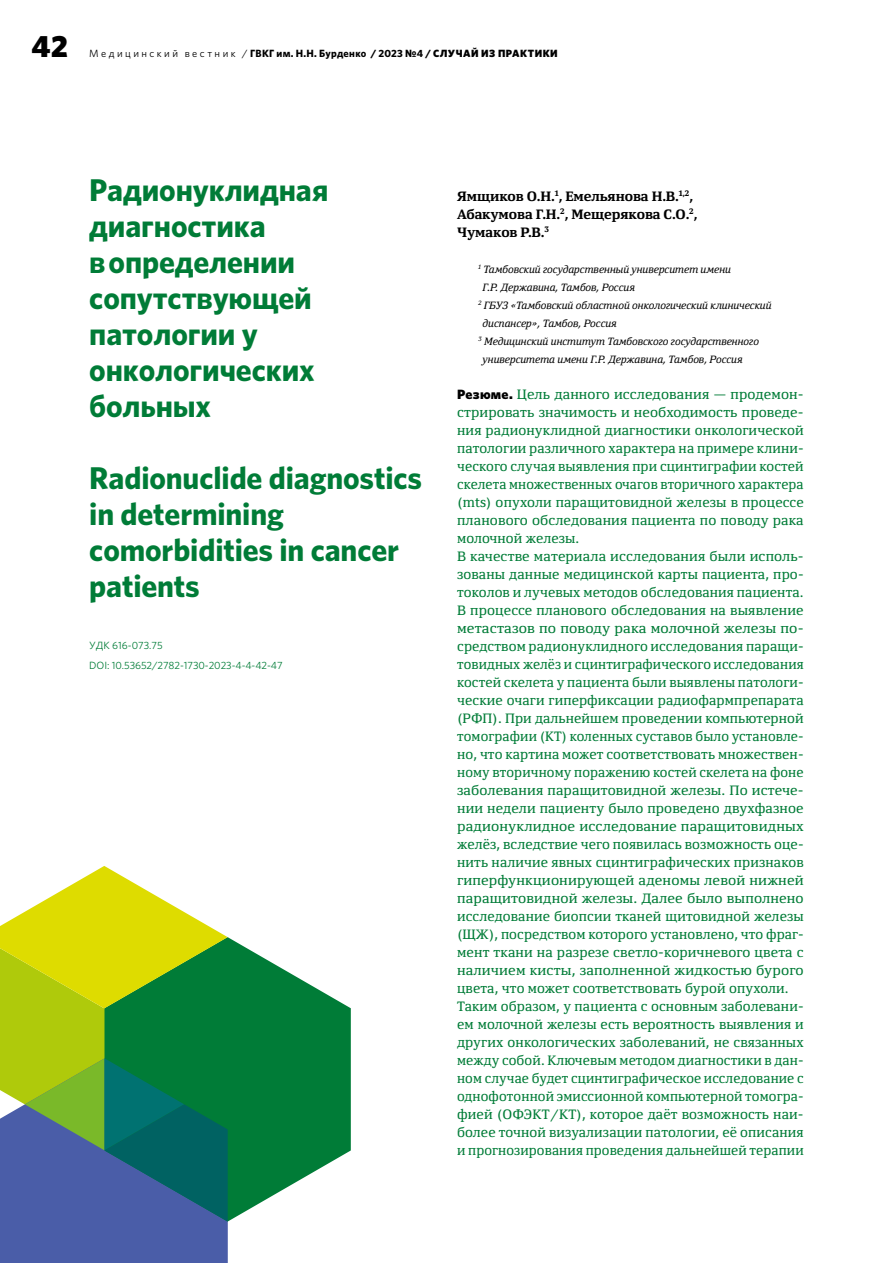
<style>
.page{position:relative;width:893px;height:1263px;background:#fff}
.page>*{position:absolute;margin:0;border:0;box-sizing:border-box;transform-origin:0 0}
.t1{font:700 31.5px/36px "Whitney";letter-spacing:-.005em;color:#007c37}
.t2{font:900 30.9px "Whitney";color:#000}
.t3{font:13.5px/18px "Yefimov Serif";letter-spacing:.01em;color:#007c37}
.t4{font:700 13.5px/18px "Yefimov Serif";letter-spacing:-.005em;color:#000}
.t5{font:italic 10.5px "Yefimov Serif";letter-spacing:-.005em;color:#000}
.t6{font:700 10.5px "Whitney";letter-spacing:.025em;color:#000}
.t7{font:10.5px/20px "Whitney";letter-spacing:-.005em;color:#007c37}
.s1{font-weight:400}
.s2{font-weight:900}
.s3{font-family:"Whitney";font-weight:900;color:#000}
</style>
<div class="page">
<div style="left:0;top:1008px;width:104px;height:50px;background:#afca0b"></div>
<svg style="left:0;top:1058px;width:228px;height:205px;background:#56699f"></svg>
<svg style="left:104px;top:937px;width:247px;height:284px;fill:#007c37"></svg>
<svg style="left:0;top:866px;width:228px;height:142px"></svg>
<svg style="left:25px;top:1058px;width:203px;height:163px;background:#31746b"></svg>
<h2 class="t2" style="left:32px;top:25px;width:38px">42</h2>
<p class="t6" style="left:89px;top:46px;width:470px"><span class="s1">М е д и ц и н с к и й в е с т н и к /</span> ГВКГ им. Н.Н. Бурденко / 2023 №4 / <span class="s2">СЛУЧАЙ ИЗ ПРАКТИКИ</span></p>
<h1 class="t1" style="left:89px;top:171px;width:241px">Радионуклидная диагностика<br>в определении сопутствующей патологии у онкологических больных</h1>
<h1 class="t1" style="left:89px;top:459px;width:334px">Radionuclide diagnostics in determining comorbidities in cancer patients</h1>
<p class="t7" style="left:89px;top:635px;width:195px">УДК 616-073.75<br>DOI: 10.53652/2782-1730-2023-4-4-42-47</p>
<p class="t4" style="left:457px;top:187px;width:242px">Ямщиков О.Н.<sup>1</sup>, Емельянова Н.В.<sup>1,2</sup>,<br>Абакумова Г.Н.<sup>2</sup>, Мещерякова С.О.<sup>2</sup>,<br>Чумаков Р.В.<sup>3</sup></p>
<p class="t5" style="left:478px;top:262px;width:254px"><sup>1</sup> Тамбовский государственный университет имени</p>
<p class="t5" style="left:483px;top:280px;width:154px">Г.Р. Державина, Тамбов, Россия</p>
<p class="t5" style="left:478px;top:298px;width:295px"><sup>2</sup> ГБУЗ «Тамбовский областной онкологический клинический</p>
<p class="t5" style="left:483px;top:316px;width:136px">диспансер», Тамбов, Россия</p>
<p class="t5" style="left:478px;top:334px;width:282px"><sup>3</sup> Медицинский институт Тамбовского государственного</p>
<p class="t5" style="left:483px;top:352px;width:262px">университета имени Г.Р. Державина, Тамбов, Россия</p>
<p class="t3" style="left:457px;top:385px;width:348px"><span class="s3">Резюме.</span> Цель данного исследования — продемон&shy;стрировать значимость и необходимость проведе&shy;ния радионуклидной диагностики онкологической патологии различного характера на примере клини&shy;ческого случая выявления при сцинтиграфии костей скелета множественных очагов вторичного характера (mts) опухоли паращитовидной железы в процессе планового обследования пациента по поводу рака молочной железы.<br>В качестве материала исследования были исполь&shy;зованы данные медицинской карты пациента, про&shy;токолов и лучевых методов обследования пациента.<br>В процессе планового обследования на выявление метастазов по поводу рака молочной железы по&shy;средством радионуклидного исследования паращи&shy;товидных желёз и сцинтиграфического исследования костей скелета у пациента были выявлены патологи&shy;ческие очаги гиперфиксации радиофармпрепарата (РФП). При дальнейшем проведении компьютерной томографии (КТ) коленных суставов было установле&shy;но, что картина может соответствовать множествен&shy;ному вторичному поражению костей скелета на фоне заболевания паращитовидной железы. По истече&shy;нии недели пациенту было проведено двухфазное радионуклидное исследование паращитовидных желёз, вследствие чего появилась возможность оце&shy;нить наличие явных сцинтиграфических признаков гиперфункционирующей аденомы левой нижней паращитовидной железы. Далее было выполнено исследование биопсии тканей щитовидной железы (ЩЖ), посредством которого установлено, что фраг&shy;мент ткани на разрезе светло-коричневого цвета с наличием кисты, заполненной жидкостью бурого цвета, что может соответствовать бурой опухоли.<br>Таким образом, у пациента с основным заболевани&shy;ем молочной железы есть вероятность выявления и других онкологических заболеваний, не связанных между собой. Ключевым методом диагностики в дан&shy;ном случае будет сцинтиграфическое исследование с однофотонной эмиссионной компьютерной томогра&shy;фией (ОФЭКТ/КТ), которое даёт возможность наи&shy;более точной визуализации патологии, её описания и прогнозирования проведения дальнейшей терапии</p>
</div>
